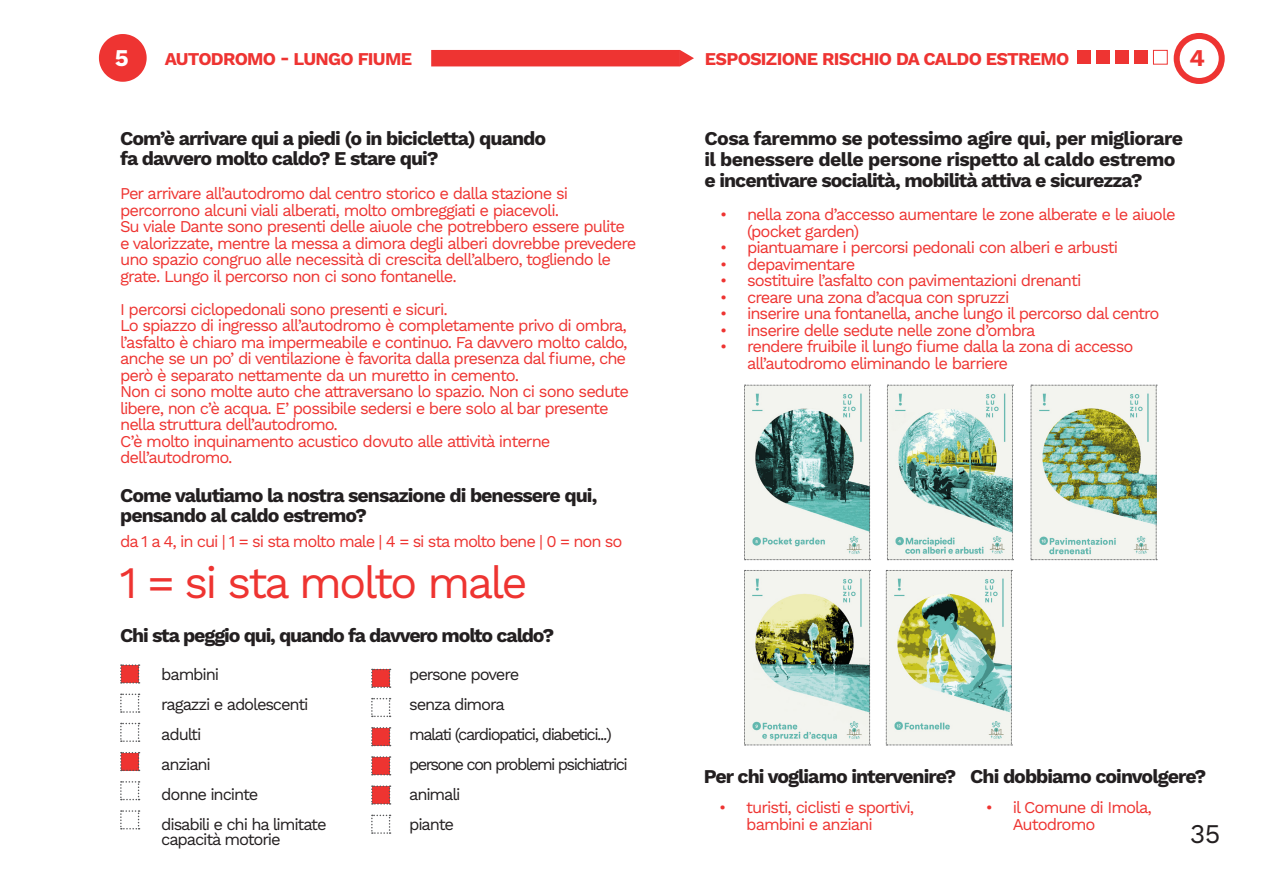
<style>
.page{position:relative;width:1263px;height:893px;background:#fff}
.page>*{position:absolute;margin:0;border:0;box-sizing:border-box;transform-origin:0 0}
.t1{font:45px "Work Sans";letter-spacing:-.06em;color:#ee3431}
.t2{font:27px "Work Sans";color:#231f20}
.t3{font:700 24px "Work Sans";color:#fff}
.t4{font:700 24px "Work Sans";color:#ee3432}
.t5{font:700 19.5px "Work Sans";letter-spacing:-.05em;color:#231f20}
.t6{font:700 19.5px "Work Sans";letter-spacing:-.03em;color:#231f20}
.t7{font:700 18px "Work Sans";letter-spacing:-.04em;color:#ee3432}
.t8{font:16.5px/16.5px "Work Sans";letter-spacing:-.06em;color:#ee3431}
.t9{font:16.5px "Work Sans";letter-spacing:-.07em;color:#231f20}
.t10{font:16.5px "Work Sans";letter-spacing:-.09em;color:#231f20}
.t11{font:16.5px "Work Sans";letter-spacing:-.1em;color:#231f20}
</style>
<div class="page">
<svg style="left:120px;top:664px;width:20px;height:20px"></svg>
<svg style="left:120px;top:694px;width:20px;height:19px"></svg>
<svg style="left:120px;top:810px;width:20px;height:19px"></svg>
<svg style="left:120px;top:781px;width:20px;height:19px"></svg>
<svg style="left:120px;top:752px;width:20px;height:19px"></svg>
<svg style="left:120px;top:723px;width:20px;height:19px"></svg>
<svg style="left:371px;top:669px;width:20px;height:19px"></svg>
<svg style="left:371px;top:698px;width:20px;height:19px"></svg>
<svg style="left:371px;top:815px;width:20px;height:19px"></svg>
<svg style="left:371px;top:785px;width:20px;height:20px"></svg>
<svg style="left:371px;top:756px;width:20px;height:19px"></svg>
<svg style="left:371px;top:727px;width:20px;height:19px"></svg>
<div style="left:106px;top:42px;width:33px;height:32px;background:#ee3432;border-radius:50%"></div>
<div style="left:99px;top:34px;width:48px;height:48px;border:15px solid #ee3432;border-radius:50%"></div>
<div style="left:431px;top:50px;width:249px;height:16px;background:#ee3432"></div>
<svg style="left:680px;top:50px;width:14px;height:16px"></svg>
<div style="left:1077px;top:50px;width:14px;height:14px;background:#ee3432"></div>
<div style="left:1096px;top:50px;width:14px;height:14px;background:#ee3432"></div>
<div style="left:1115px;top:50px;width:14px;height:14px;background:#ee3432"></div>
<div style="left:1134px;top:50px;width:14px;height:14px;background:#ee3432"></div>
<div style="left:1153px;top:50px;width:15px;height:15px;border:1px solid #ee3432"></div>
<div style="left:1174px;top:33px;width:51px;height:51px;border:6px solid #ee3432;border-radius:50%"></div>
<svg style="left:744px;top:385px;width:127px;height:175px"></svg>
<svg style="left:744px;top:570px;width:127px;height:176px"></svg>
<svg style="left:887px;top:385px;width:126px;height:175px"></svg>
<img style="left:1031px;top:385px;width:126px;height:175px">
<svg style="left:886px;top:570px;width:126px;height:176px"></svg>
<p class="t3" style="left:115px;top:43px;width:15px">5</p>
<p class="t7" style="left:165px;top:48px;width:249px">AUTODROMO - LUNGO FIUME</p>
<p class="t7" style="left:705px;top:48px;width:366px">ESPOSIZIONE RISCHIO DA CALDO ESTREMO</p>
<p class="t4" style="left:1189px;top:44px;width:17px">4</p>
<p class="t5" style="left:120px;top:127px;width:427px">Com’è arrivare qui a piedi (o in bicicletta) quando</p>
<p class="t5" style="left:120px;top:147px;width:320px">fa davvero molto caldo? E stare qui?</p>
<p class="t8" style="left:120px;top:186px;width:449px">Per arrivare all’autodromo dal centro storico e dalla stazione si percorrono alcuni viali alberati, molto ombreggiati e piacevoli.</p>
<p class="t8" style="left:120px;top:219px;width:518px">Su viale Dante sono presenti delle aiuole che potrebbero essere pulite e valorizzate, mentre la messa a dimora degli alberi dovrebbe prevedere uno spazio congruo alle necessità di crescita dell’albero, togliendo le grate. Lungo il percorso non ci sono fontanelle.</p>
<p class="t8" style="left:120px;top:301px;width:329px">I percorsi ciclopedonali sono presenti e sicuri.</p>
<p class="t8" style="left:120px;top:318px;width:509px;text-align:justify">Lo spiazzo di ingresso all’autodromo è completamente privo di ombra, l’asfalto è chiaro ma impermeabile e continuo. Fa davvero molto caldo, anche se un po’ di ventilazione è favorita dalla presenza dal fiume, che però è separato nettamente da un muretto in cemento.</p>
<p class="t8" style="left:120px;top:384px;width:510px">Non ci sono molte auto che attraversano lo spazio. Non ci sono sedute libere, non c’è acqua. E’ possibile sedersi e bere solo al bar presente nella struttura dell’autodromo.</p>
<p class="t8" style="left:120px;top:433px;width:432px">C’è molto inquinamento acustico dovuto alle attività interne dell’autodromo.</p>
<p class="t5" style="left:120px;top:484px;width:479px">Come valutiamo la nostra sensazione di benessere qui,</p>
<p class="t5" style="left:120px;top:504px;width:248px">pensando al caldo estremo?</p>
<p class="t8" style="left:120px;top:534px;width:504px">da 1 a 4, in cui | 1 = si sta molto male | 4 = si sta molto bene | 0 = non so</p>
<p class="t1" style="left:119px;top:556px;width:410px">1 = si sta molto male</p>
<p class="t5" style="left:120px;top:624px;width:436px">Chi sta peggio qui, quando fa davvero molto caldo?</p>
<p class="t9" style="left:161px;top:665px;width:59px">bambini</p>
<p class="t9" style="left:161px;top:695px;width:149px">ragazzi e adolescenti</p>
<p class="t9" style="left:161px;top:725px;width:42px">adulti</p>
<p class="t9" style="left:161px;top:755px;width:51px">anziani</p>
<p class="t9" style="left:161px;top:785px;width:99px">donne incinte</p>
<p class="t9" style="left:161px;top:815px;width:167px">disabili e chi ha limitate</p>
<p class="t9" style="left:161px;top:830px;width:121px">capacità motorie</p>
<p class="t9" style="left:409px;top:665px;width:112px">persone povere</p>
<p class="t9" style="left:409px;top:695px;width:97px">senza dimora</p>
<p class="t10" style="left:409px;top:725px;width:204px">malati (cardiopatici, diabetici...)</p>
<p class="t11" style="left:409px;top:755px;width:220px">persone con problemi psichiatrici</p>
<p class="t9" style="left:409px;top:785px;width:53px">animali</p>
<p class="t9" style="left:409px;top:815px;width:46px">piante</p>
<p class="t6" style="left:704px;top:127px;width:480px">Cosa faremmo se potessimo agire qui, per migliorare</p>
<p class="t6" style="left:704px;top:148px;width:473px">il benessere delle persone rispetto al caldo estremo</p>
<p class="t5" style="left:704px;top:169px;width:440px">e incentivare socialità, mobilità attiva e sicurezza?</p>
<p class="t8" style="left:747px;top:207px;width:430px;text-indent:-27px">• nella zona d’accesso aumentare le zone alberate e le aiuole (pocket garden)</p>
<p class="t8" style="left:720px;top:240px;width:400px">• piantuamare i percorsi pedonali con alberi e arbusti</p>
<p class="t8" style="left:720px;top:256px;width:137px">• depavimentare</p>
<p class="t8" style="left:720px;top:273px;width:363px">• sostituire l’asfalto con pavimentazioni drenanti</p>
<p class="t8" style="left:720px;top:289px;width:291px">• creare una zona d’acqua con spruzzi</p>
<p class="t8" style="left:720px;top:306px;width:441px">• inserire una fontanella, anche lungo il percorso dal centro</p>
<p class="t8" style="left:720px;top:322px;width:317px">• inserire delle sedute nelle zone d’ombra</p>
<p class="t8" style="left:747px;top:339px;width:388px;text-indent:-27px">• rendere fruibile il lungo fiume dalla la zona di accesso all’autodromo eliminando le barriere</p>
<p class="t5" style="left:704px;top:765px;width:254px">Per chi vogliamo intervenire?</p>
<p class="t8" style="left:746px;top:800px;width:169px;text-indent:-27px">• turisti, ciclisti e sportivi, bambini e anziani</p>
<p class="t5" style="left:970px;top:765px;width:238px">Chi dobbiamo coinvolgere?</p>
<p class="t8" style="left:1013px;top:800px;width:141px;text-indent:-27px">• il Comune di Imola,<br>Autodromo</p>
<p class="t2" style="left:1190px;top:818px;width:32px">35</p>
</div>
